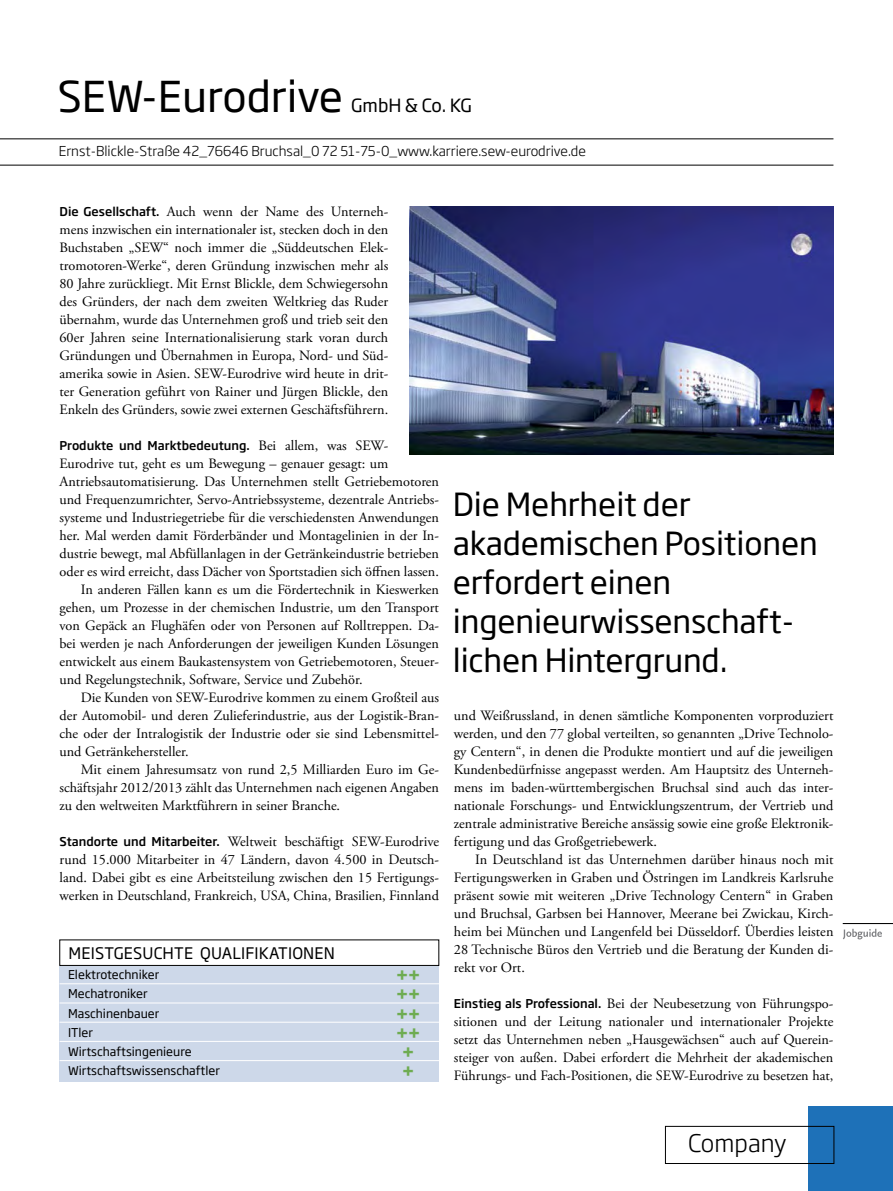
<style>
.page{position:relative;width:893px;height:1191px;background:#fff}
.page>*{position:absolute;margin:0;border:0;box-sizing:border-box;transform-origin:0 0}
.t1{font:42px "Soho Gothic Std";color:#000}
.t2{font:31.5px/39px "Soho Gothic Std";letter-spacing:-.005em;color:#000}
.t3{font:300 24px "Soho Gothic Std";color:#000}
.t4{font:18px "Soho Gothic Std";color:#000}
.t5{font:700 18px "Soho Gothic Std";color:#6eac51}
.t6{font:15.75px "Soho Gothic Std";letter-spacing:.01em;color:#000}
.t7{font:14.25px/18px "Adobe Garamond Pro";color:#000;text-align:justify}
.t8{font:300 13.5px "Soho Gothic Std";color:#000}
.t9{font:12px "Soho Gothic Std";color:#000}
.t10{font:500 12px "Soho Gothic Std";color:#000}
.s1{font-family:"Soho Gothic Std";font-weight:500;font-size:12px}
.s2{font-family:"Adobe Garamond Pro";font-weight:400;font-size:14.25px}
</style>
<div class="page">
<div style="left:808px;top:1106px;width:85px;height:85px;background:#1e71b8"></div>
<div style="left:665px;top:1126px;width:169px;height:37px;border:1px solid #000"></div>
<hr style="left:843px;top:923px;width:50px;height:1px;background:#000">
<svg style="left:843px;top:928px;width:39px;height:11px"></svg>
<hr style="left:0;top:138px;width:833px;height:1px;background:#000">
<hr style="left:0;top:165px;width:833px;height:1px;background:#000">
<div style="left:60px;top:939px;width:379px;height:142px;background:#cdd8e9"></div>
<hr style="left:60px;top:983px;width:379px;height:1px;background:#fff">
<hr style="left:60px;top:1002px;width:379px;height:1px;background:#fff">
<hr style="left:60px;top:1021px;width:379px;height:1px;background:#fff">
<hr style="left:60px;top:1041px;width:379px;height:1px;background:#fff">
<hr style="left:60px;top:1060px;width:379px;height:1px;background:#fff">
<div style="left:60px;top:940px;width:379px;height:25px;background:#fff"></div>
<img style="left:409px;top:206px;width:424px;height:249px">
<h1 class="t1" style="left:57px;top:70px;width:287px">SEW-Eurodrive</h1>
<p class="t4" style="left:351px;top:94px;width:122px">GmbH &amp; Co. KG</p>
<p class="t8" style="left:59px;top:143px;width:529px">Ernst-Blickle-Straße 42_76646 Bruchsal_0 72 51-75-0_www.karriere.sew-eurodrive.de</p>
<p class="t7" style="left:60px;top:203px;width:330px"><span class="s1">Die Gesellschaft.</span> Auch wenn der Name des Unterneh&shy;mens inzwischen ein internationaler ist, stecken doch in den Buchstaben „SEW“ noch immer die „Süddeutschen Elek&shy;tromotoren-Werke“, deren Gründung inzwischen mehr als 80 Jahre zurückliegt. Mit Ernst Blickle, dem Schwiegersohn des Gründers, der nach dem zweiten Weltkrieg das Ruder übernahm, wurde das Unternehmen groß und trieb seit den 60er Jahren seine Internationalisierung stark voran durch Gründungen und Übernahmen in Europa, Nord- und Süd&shy;amerika sowie in Asien. SEW-Eurodrive wird heute in drit&shy;ter Generation geführt von Rainer und Jürgen Blickle, den Enkeln des Gründers, sowie zwei externen Geschäftsführern.</p>
<p class="t10" style="left:60px;top:438px;width:330px">Produkte und Marktbedeutung. <span class="s2">Bei allem, was SEW-</span></p>
<p class="t7" style="left:60px;top:455px;width:330px">Eurodrive tut, geht es um Bewegung – genauer gesagt: um</p>
<p class="t7" style="left:60px;top:473px;width:381px">Antriebsautomatisierung. Das Unternehmen stellt Getriebemotoren</p>
<p class="t7" style="left:60px;top:491px;width:381px">und Frequenzumrichter, Servo-Antriebssysteme, dezentrale Antriebs-</p>
<p class="t7" style="left:60px;top:509px;width:381px">systeme und Industriegetriebe für die verschiedensten Anwendungen</p>
<p class="t7" style="left:60px;top:527px;width:381px">her. Mal werden damit Förderbänder und Montagelinien in der In-</p>
<p class="t7" style="left:60px;top:545px;width:381px">dustrie bewegt, mal Abfüllanlagen in der Getränkeindustrie betrieben</p>
<p class="t7" style="left:60px;top:563px;width:381px">oder es wird erreicht, dass Dächer von Sportstadien sich öffnen lassen.</p>
<p class="t7" style="left:81px;top:581px;width:360px">In anderen Fällen kann es um die Fördertechnik in Kieswerken</p>
<p class="t7" style="left:60px;top:599px;width:381px">gehen, um Prozesse in der chemischen Industrie, um den Transport</p>
<p class="t7" style="left:60px;top:617px;width:381px">von Gepäck an Flughäfen oder von Personen auf Rolltreppen. Da-</p>
<p class="t7" style="left:60px;top:635px;width:381px">bei werden je nach Anforderungen der jeweiligen Kunden Lösungen</p>
<p class="t7" style="left:60px;top:653px;width:381px">entwickelt aus einem Baukastensystem von Getriebemotoren, Steuer-</p>
<p class="t7" style="left:60px;top:671px;width:305px">und Regelungstechnik, Software, Service und Zubehör.</p>
<p class="t7" style="left:81px;top:689px;width:360px">Die Kunden von SEW-Eurodrive kommen zu einem Großteil aus</p>
<p class="t7" style="left:60px;top:707px;width:381px">der Automobil- und deren Zulieferindustrie, aus der Logistik-Bran-</p>
<p class="t7" style="left:60px;top:725px;width:381px">che oder der Intralogistik der Industrie oder sie sind Lebensmittel-</p>
<p class="t7" style="left:60px;top:743px;width:131px">und Getränkehersteller.</p>
<p class="t7" style="left:81px;top:761px;width:360px">Mit einem Jahresumsatz von rund 2,5 Milliarden Euro im Ge-</p>
<p class="t7" style="left:60px;top:779px;width:381px">schäftsjahr 2012/2013 zählt das Unternehmen nach eigenen Angaben</p>
<p class="t7" style="left:60px;top:797px;width:282px">zu den weltweiten Marktführern in seiner Branche.</p>
<p class="t7" style="left:60px;top:833px;width:381px"><span class="s1">Standorte und Mitarbeiter.</span> Weltweit beschäftigt SEW-Eurodrive rund 15.000 Mitarbeiter in 47 Ländern, davon 4.500 in Deutsch&shy;land. Dabei gibt es eine Arbeitsteilung zwischen den 15 Fertigungs&shy;werken in Deutschland, Frankreich, USA, China, Brasilien, Finnland</p>
<p class="t6" style="left:69px;top:943px;width:268px">MEISTGESUCHTE QUALIFIKATIONEN</p>
<p class="t9" style="left:68px;top:967px;width:93px">Elektrotechniker</p>
<p class="t5" style="left:396px;top:963px;width:26px">++</p>
<p class="t9" style="left:68px;top:986px;width:81px">Mechatroniker</p>
<p class="t5" style="left:396px;top:983px;width:26px">++</p>
<p class="t9" style="left:68px;top:1005px;width:93px">Maschinenbauer</p>
<p class="t5" style="left:396px;top:1002px;width:26px">++</p>
<p class="t9" style="left:68px;top:1024px;width:26px">ITler</p>
<p class="t5" style="left:396px;top:1021px;width:26px">++</p>
<p class="t9" style="left:68px;top:1044px;width:125px">Wirtschaftsingenieure</p>
<p class="t5" style="left:402px;top:1040px;width:14px">+</p>
<p class="t9" style="left:68px;top:1063px;width:153px">Wirtschaftswissenschaftler</p>
<p class="t5" style="left:402px;top:1059px;width:14px">+</p>
<h2 class="t2" style="left:453px;top:485px;width:367px">Die Mehrheit der akademischen Positionen erfordert einen ingenieurwissenschaft&shy;lichen Hintergrund.</h2>
<p class="t7" style="left:454px;top:707px;width:381px">und Weißrussland, in denen sämtliche Komponenten vorproduziert werden, und den 77 global verteilten, so genannten „Drive Technolo&shy;gy Centern“, in denen die Produkte montiert und auf die jeweiligen Kundenbedürfnisse angepasst werden. Am Hauptsitz des Unterneh&shy;mens im baden-württembergischen Bruchsal sind auch das inter&shy;nationale Forschungs- und Entwicklungszentrum, der Vertrieb und zentrale administrative Bereiche ansässig sowie eine große Elektronik&shy;fertigung und das Großgetriebewerk.</p>
<p class="t7" style="left:454px;top:851px;width:381px;text-indent:21px">In Deutschland ist das Unternehmen darüber hinaus noch mit Fertigungswerken in Graben und Östringen im Landkreis Karlsruhe präsent sowie mit weiteren „Drive Technology Centern“ in Graben und Bruchsal, Garbsen bei Hannover, Meerane bei Zwickau, Kirch&shy;heim bei München und Langenfeld bei Düsseldorf. Überdies leisten 28 Technische Büros den Vertrieb und die Beratung der Kunden di&shy;rekt vor Ort.</p>
<p class="t7" style="left:454px;top:995px;width:381px"><span class="s1">Einstieg als Professional.</span> Bei der Neubesetzung von Führungspo&shy;sitionen und der Leitung nationaler und internationaler Projekte setzt das Unternehmen neben „Hausgewächsen“ auch auf Querein&shy;steiger von außen. Dabei erfordert die Mehrheit der akademischen Führungs- und Fach-Positionen, die SEW-Eurodrive zu besetzen hat,</p>
<h3 class="t3" style="left:688px;top:1128px;width:100px">Company</h3>
</div>
